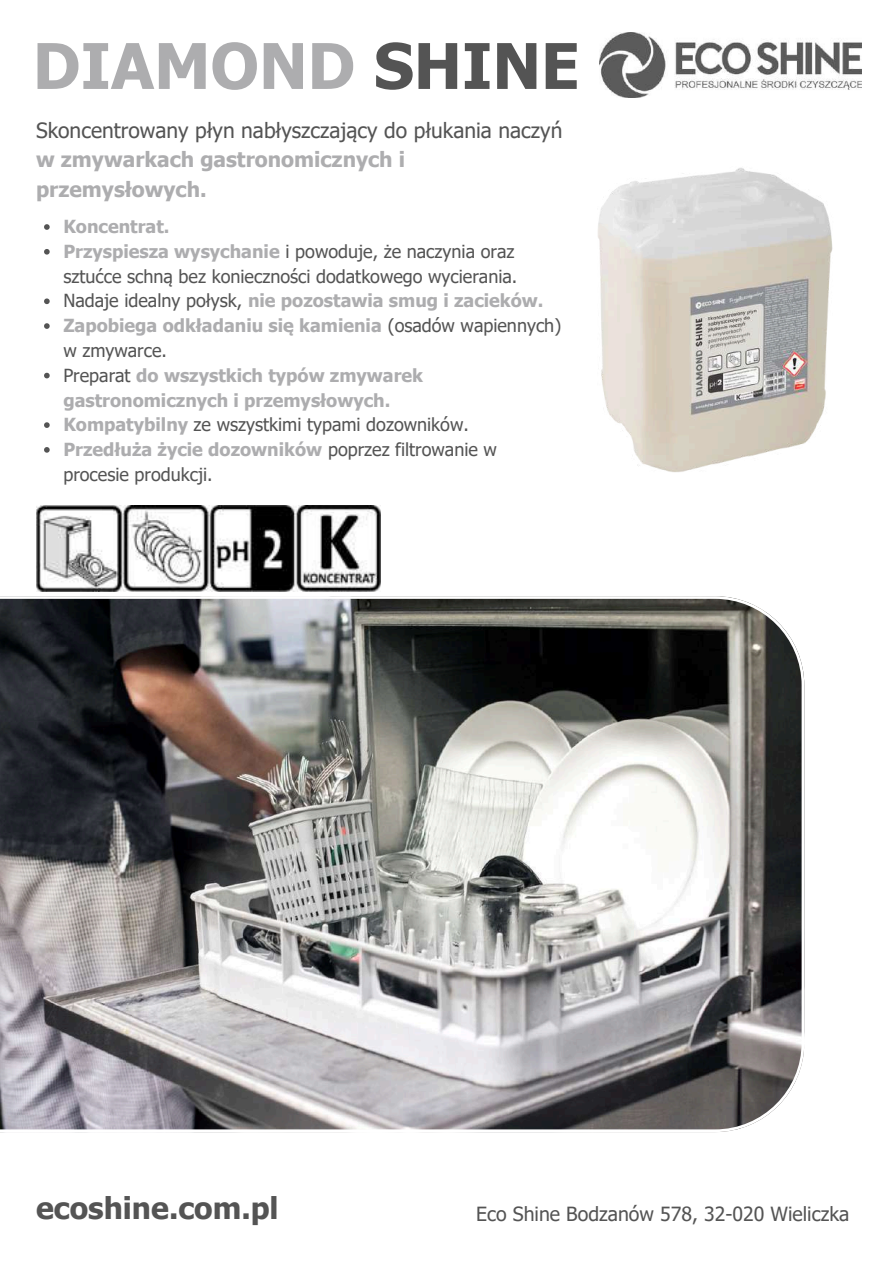
<style>
.page{position:relative;width:894px;height:1264px;background:#fff}
.page>*{position:absolute;margin:0;border:0;box-sizing:border-box;transform-origin:0 0}
.t1{font:700 63px "Tahoma";color:#adadaf}
.t2{font:700 30px "Tahoma";color:#545454}
.t3{font:21px "Tahoma";color:#545454}
.t4{font:700 21px/29.2px "Tahoma";color:#adadaf}
.t5{font:19.5px "Tahoma";color:#545454}
.t6{font:18px/24.8px "Tahoma";color:#545454}
.s1{color:#545454}
.s2{font-weight:700;color:#adadaf}
</style>
<div class="page">
<svg style="left:0;top:596px;width:804px;height:536px;background:#8a8888"></svg>
<img style="left:599px;top:32px;width:262px;height:65px">
<img style="left:598px;top:168px;width:235px;height:304px">
<img style="left:36px;top:505px;width:344px;height:87px">
<svg style="left:44px;top:224px;width:6px;height:6px"></svg>
<svg style="left:44px;top:249px;width:6px;height:5px"></svg>
<svg style="left:44px;top:298px;width:6px;height:6px"></svg>
<svg style="left:44px;top:323px;width:6px;height:6px"></svg>
<svg style="left:44px;top:373px;width:6px;height:5px"></svg>
<svg style="left:44px;top:422px;width:6px;height:6px"></svg>
<svg style="left:44px;top:447px;width:6px;height:5px"></svg>
<h1 class="t1" style="left:33px;top:26px;width:548px">DIAMOND <span class="s1">SHINE</span></h1>
<p class="t3" style="left:36px;top:117px;width:527px">Skoncentrowany płyn nabłyszczający do płukania naczyń</p>
<p class="t4" style="left:36px;top:144px;width:370px">w zmywarkach gastronomicznych i przemysłowych.</p>
<p class="t6" style="left:63px;top:214px;width:499px"><span class="s2">Koncentrat.<br>Przyspiesza wysychanie</span> i powoduje, że naczynia oraz sztućce schną bez konieczności dodatkowego wycierania.<br>Nadaje idealny połysk, <span class="s2">nie pozostawia smug i zacieków.<br>Zapobiega odkładaniu się kamienia</span> (osadów wapiennych) w zmywarce.<br>Preparat <span class="s2">do wszystkich typów zmywarek gastronomicznych i przemysłowych.<br>Kompatybilny</span> ze wszystkimi typami dozowników.<br><span class="s2">Przedłuża życie dozowników</span> poprzez filtrowanie w procesie produkcji.</p>
<h2 class="t2" style="left:36px;top:1189px;width:244px">ecoshine.com.pl</h2>
<p class="t5" style="left:476px;top:1200px;width:374px">Eco Shine Bodzanów 578, 32-020 Wieliczka</p>
</div>
